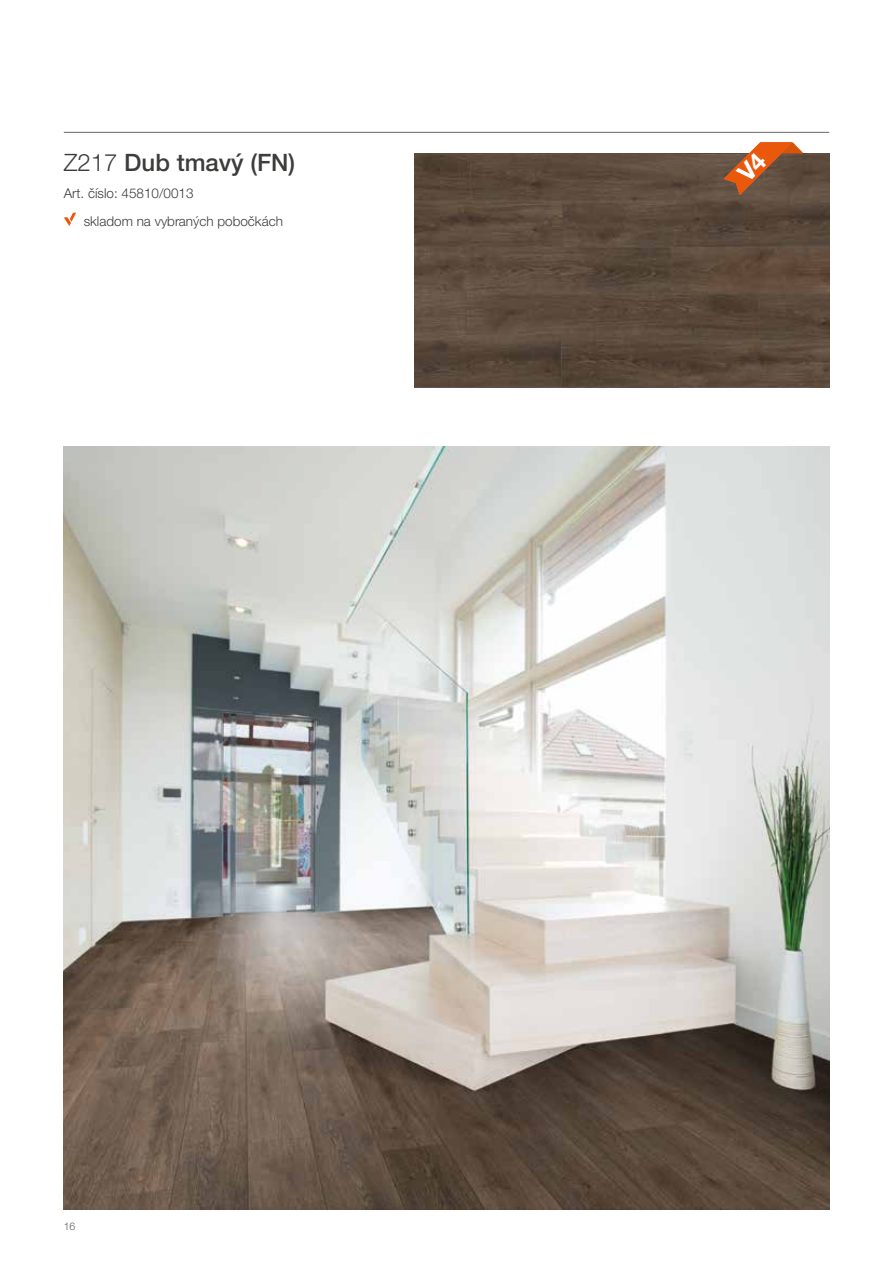
<style>
.page{position:relative;width:893px;height:1263px;background:#fff}
.page>*{position:absolute;margin:0;border:0;box-sizing:border-box;transform-origin:0 0}
.t1{font:500 24px "Helvetica Neue LTW1 G";color:#3c3c3b}
.t2{font:300 13.5px/27.8px "Helvetica Neue LTW1 G";color:#3c3c3b}
.t3{font:300 10.5px "Helvetica Neue LTW1 G";color:#5f5e5e}
.s1{font-weight:300}
</style>
<div class="page">
<hr style="left:64px;top:132px;width:765px;height:1px;background:#706f6f">
<img style="left:64px;top:446px;width:765px;height:764px">
<img style="left:414px;top:153px;width:415px;height:234px">
<svg style="left:64px;top:213px;width:12px;height:13px"></svg>
<svg style="left:724px;top:142px;width:80px;height:53px"></svg>
<h1 class="t1" style="left:64px;top:148px;width:233px"><span class="s1">Z217</span> Dub tmavý (FN)</h1>
<p class="t2" style="left:84px;top:180px;width:201px;text-indent:-20px">Art. číslo: 45810/0013<br>skladom na vybraných pobočkách</p>
<p class="t3" style="left:64px;top:1220px;width:13px">16</p>
</div>
